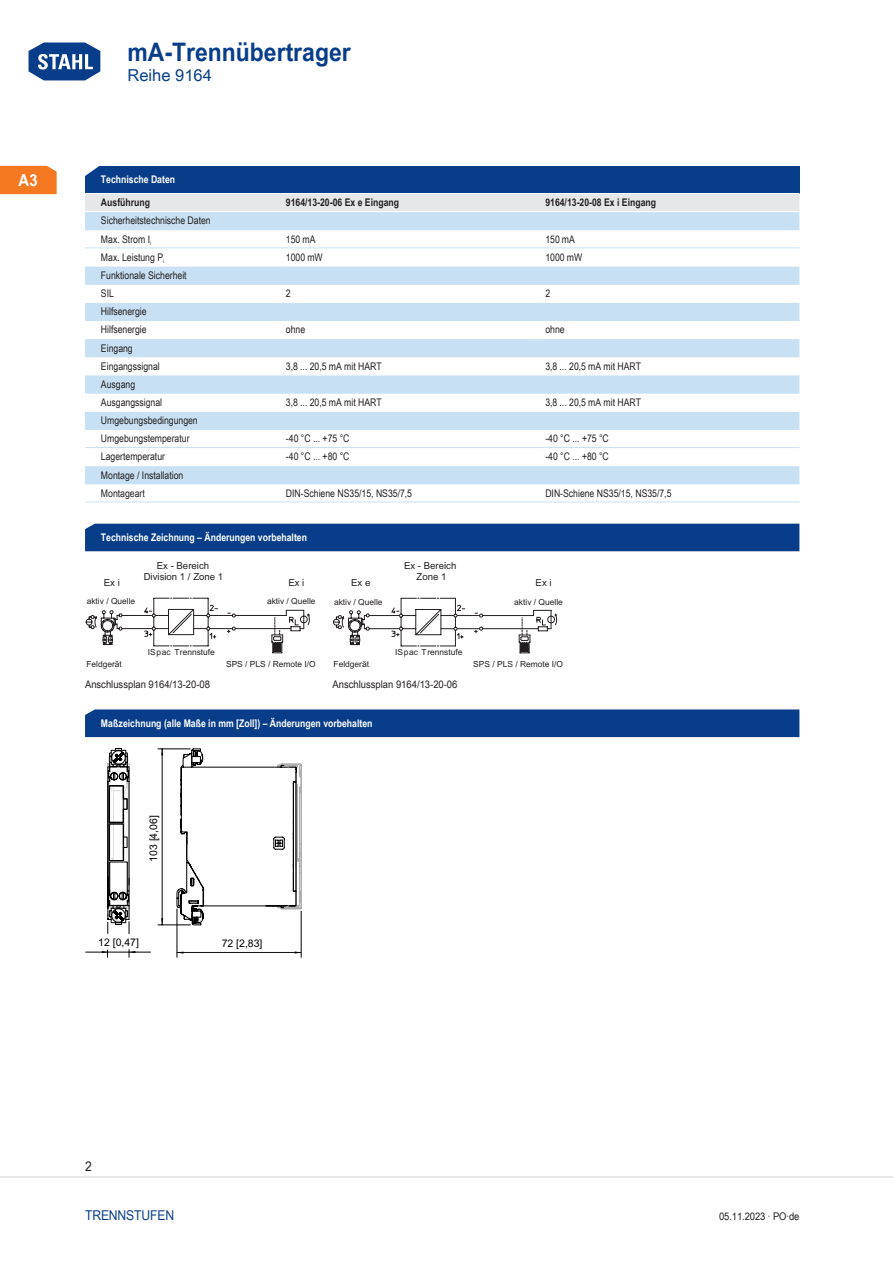
<style>
.page{position:relative;width:893px;height:1263px;background:#fff}
.page>*{position:absolute;margin:0;border:0;box-sizing:border-box;transform-origin:0 0}
.t1{font:700 25.5px "Arial Unicode MS";color:#083e89;scale:.9 1}
.TabHeader1stColumn{font:700 24px "Arial Unicode MS";color:#fff;scale:1.45 1}
.t2{font:16.5px "Arial Unicode MS";color:#083e89}
.t3{font:700 16.5px "Arial Unicode MS";color:#fff;scale:.9 1}
.t4{font:13.5px "Arial Unicode MS";letter-spacing:-.01em;color:#083e89;scale:.9 1}
.t5{font:13.5px "Arial Unicode MS";color:#231f20;scale:.9 1}
.TabBody1stColumn{font:10.5px "Arial Unicode MS";color:#231f20;scale:.83 1}
.TabBodyLeft{font:10.5px "Arial Unicode MS";color:#231f20;scale:.83 1}
.TabHeader1stColumn-2{font:700 10.5px "Arial Unicode MS";color:#fff;scale:.83 1}
.TabBodyLeft-2{font:10.5px "Arial Unicode MS";color:#231f20;scale:.9 1}
.TabSubHeaderLeft{font:700 10.5px "Arial Unicode MS";color:#231f20;scale:.83 1}
.t6{font:10.5px "Arial Unicode MS";color:#000}
.TabHeaderLeft1stColu{font:700 10.5px "Arial Unicode MS";color:#231f20;scale:.83 1}
.t7{font:9.6px/10.6px "Arial";color:#231f20;text-align:center}
.t8{font:9.6px/10.6px "Arial Unicode MS";color:#231f20;text-align:center}
.t9{font:8.4px "Arial Unicode MS";color:#231f20}
.t10{font:8.4px "Arial";color:#231f20}
.s1{font-weight:400;font-size:31.65px;color:#fff}
</style>
<div class="page">
<svg style="left:28px;top:42px;width:73px;height:39px"></svg>
<hr style="left:0;top:1176px;width:893px;height:2px;background:#e6e7e9">
<div style="left:0;top:166px;width:57px;height:28px;background:#f47921"></div>
<div style="left:85px;top:524px;width:714px;height:27px;background:#083e89"></div>
<div style="left:85px;top:709px;width:714px;height:28px;background:#083e89"></div>
<div style="left:85px;top:166px;width:714px;height:27px;background:#083e89"></div>
<div style="left:85px;top:194px;width:714px;height:17px;background:#e6e7e9"></div>
<svg style="left:85px;top:212px;width:714px;height:271px"></svg>
<hr style="left:85px;top:229px;width:196px;height:1px;background:#c7e0f3">
<hr style="left:281px;top:229px;width:259px;height:1px;background:#c7e0f3">
<hr style="left:540px;top:229px;width:259px;height:1px;background:#c7e0f3">
<hr style="left:85px;top:248px;width:196px;height:1px;background:#c7e0f3">
<hr style="left:281px;top:248px;width:259px;height:1px;background:#c7e0f3">
<hr style="left:540px;top:248px;width:259px;height:1px;background:#c7e0f3">
<hr style="left:85px;top:266px;width:196px;height:1px;background:#fff">
<hr style="left:281px;top:266px;width:259px;height:1px;background:#fff">
<hr style="left:540px;top:266px;width:259px;height:1px;background:#fff">
<hr style="left:85px;top:284px;width:196px;height:1px;background:#c7e0f3">
<hr style="left:281px;top:284px;width:259px;height:1px;background:#c7e0f3">
<hr style="left:540px;top:284px;width:259px;height:1px;background:#c7e0f3">
<hr style="left:85px;top:302px;width:196px;height:1px;background:#fff">
<hr style="left:281px;top:302px;width:259px;height:1px;background:#fff">
<hr style="left:540px;top:302px;width:259px;height:1px;background:#fff">
<hr style="left:85px;top:320px;width:196px;height:1px;background:#c7e0f3">
<hr style="left:281px;top:320px;width:259px;height:1px;background:#c7e0f3">
<hr style="left:540px;top:320px;width:259px;height:1px;background:#c7e0f3">
<hr style="left:85px;top:338px;width:196px;height:1px;background:#fff">
<hr style="left:281px;top:338px;width:259px;height:1px;background:#fff">
<hr style="left:540px;top:338px;width:259px;height:1px;background:#fff">
<hr style="left:85px;top:356px;width:196px;height:1px;background:#c7e0f3">
<hr style="left:281px;top:356px;width:259px;height:1px;background:#c7e0f3">
<hr style="left:540px;top:356px;width:259px;height:1px;background:#c7e0f3">
<hr style="left:85px;top:375px;width:196px;height:1px;background:#fff">
<hr style="left:281px;top:375px;width:259px;height:1px;background:#fff">
<hr style="left:540px;top:375px;width:259px;height:1px;background:#fff">
<hr style="left:85px;top:393px;width:196px;height:1px;background:#c7e0f3">
<hr style="left:281px;top:393px;width:259px;height:1px;background:#c7e0f3">
<hr style="left:540px;top:393px;width:259px;height:1px;background:#c7e0f3">
<hr style="left:85px;top:411px;width:196px;height:1px;background:#fff">
<hr style="left:281px;top:411px;width:259px;height:1px;background:#fff">
<hr style="left:540px;top:411px;width:259px;height:1px;background:#fff">
<hr style="left:85px;top:429px;width:196px;height:1px;background:#c7e0f3">
<hr style="left:281px;top:429px;width:259px;height:1px;background:#c7e0f3">
<hr style="left:540px;top:429px;width:259px;height:1px;background:#c7e0f3">
<hr style="left:85px;top:447px;width:196px;height:1px;background:#c7e0f3">
<hr style="left:281px;top:447px;width:259px;height:1px;background:#c7e0f3">
<hr style="left:540px;top:447px;width:259px;height:1px;background:#c7e0f3">
<hr style="left:85px;top:465px;width:196px;height:1px;background:#fff">
<hr style="left:281px;top:465px;width:259px;height:1px;background:#fff">
<hr style="left:540px;top:465px;width:259px;height:1px;background:#fff">
<hr style="left:85px;top:483px;width:196px;height:1px;background:#c7e0f3">
<hr style="left:85px;top:502px;width:196px;height:1px;background:#c7e0f3">
<hr style="left:281px;top:483px;width:259px;height:1px;background:#c7e0f3">
<hr style="left:281px;top:502px;width:259px;height:1px;background:#c7e0f3">
<hr style="left:540px;top:483px;width:259px;height:1px;background:#c7e0f3">
<hr style="left:540px;top:502px;width:259px;height:1px;background:#c7e0f3">
<svg style="left:333px;top:598px;width:224px;height:56px"></svg>
<svg style="left:86px;top:598px;width:224px;height:55px"></svg>
<hr style="left:158px;top:925px;width:32px;height:1px;background:#000">
<hr style="left:158px;top:749px;width:32px;height:1px;background:#000">
<svg style="left:161px;top:748px;width:141px;height:177px"></svg>
<hr style="left:177px;top:952px;width:124px;height:1px;background:#000">
<hr style="left:177px;top:909px;width:1px;height:48px;background:#000">
<hr style="left:301px;top:911px;width:1px;height:46px;background:#000">
<svg style="left:86px;top:748px;width:65px;height:209px"></svg>
<h1 class="t1" style="left:26px;top:33px;width:362px"><span class="s1">Home</span> mA-Trennübertrager</h1>
<h3 class="t2" style="left:128px;top:63px;width:86px">Reihe 9164</h3>
<h3 class="t3" style="left:19px;top:168px;width:23px">A3</h3>
<p class="TabHeader1stColumn" style="left:82px;top:154px;width:16px">◤</p>
<p class="TabHeader1stColumn-2" style="left:101px;top:172px;width:91px">Technische Daten</p>
<p class="TabHeaderLeft1stColu" style="left:101px;top:195px;width:61px">Ausführung</p>
<p class="TabSubHeaderLeft" style="left:286px;top:195px;width:138px">9164/13-20-06 Ex e Eingang</p>
<p class="TabSubHeaderLeft" style="left:545px;top:195px;width:135px">9164/13-20-08 Ex i Eingang</p>
<p class="TabBody1stColumn" style="left:101px;top:213px;width:134px">Sicherheitstechnische Daten</p>
<p class="TabBody1stColumn" style="left:101px;top:231px;width:62px">Max. Strom I<sub>i</sub></p>
<p class="TabBodyLeft" style="left:286px;top:231px;width:37px">150 mA</p>
<p class="TabBodyLeft" style="left:545px;top:231px;width:37px">150 mA</p>
<p class="TabBody1stColumn" style="left:101px;top:249px;width:77px">Max. Leistung P<sub>i</sub></p>
<p class="TabBodyLeft" style="left:286px;top:249px;width:46px">1000 mW</p>
<p class="TabBodyLeft" style="left:545px;top:249px;width:46px">1000 mW</p>
<p class="TabBody1stColumn" style="left:101px;top:268px;width:105px">Funktionale Sicherheit</p>
<p class="TabBody1stColumn" style="left:101px;top:286px;width:17px">SIL</p>
<p class="TabBodyLeft" style="left:286px;top:286px;width:7px">2</p>
<p class="TabBodyLeft" style="left:545px;top:286px;width:7px">2</p>
<p class="TabBody1stColumn" style="left:101px;top:304px;width:57px">Hilfsenergie</p>
<p class="TabBody1stColumn" style="left:101px;top:322px;width:57px">Hilfsenergie</p>
<p class="TabBodyLeft" style="left:286px;top:322px;width:25px">ohne</p>
<p class="TabBodyLeft" style="left:545px;top:322px;width:25px">ohne</p>
<p class="TabBody1stColumn" style="left:101px;top:340px;width:40px">Eingang</p>
<p class="TabBody1stColumn" style="left:101px;top:358px;width:72px">Eingangssignal</p>
<p class="TabBodyLeft" style="left:286px;top:358px;width:117px">3,8 ... 20,5 mA mit HART</p>
<p class="TabBodyLeft" style="left:545px;top:358px;width:117px">3,8 ... 20,5 mA mit HART</p>
<p class="TabBody1stColumn" style="left:101px;top:376px;width:43px">Ausgang</p>
<p class="TabBody1stColumn" style="left:101px;top:395px;width:75px">Ausgangssignal</p>
<p class="TabBodyLeft" style="left:286px;top:395px;width:117px">3,8 ... 20,5 mA mit HART</p>
<p class="TabBodyLeft" style="left:545px;top:395px;width:117px">3,8 ... 20,5 mA mit HART</p>
<p class="TabBody1stColumn" style="left:101px;top:413px;width:118px">U mgebungsbedingungen</p>
<p class="TabBody1stColumn" style="left:101px;top:431px;width:108px">U mgebungstemperatur</p>
<p class="TabBodyLeft" style="left:286px;top:431px;width:78px">-40 °C ... +75 °C</p>
<p class="TabBodyLeft" style="left:545px;top:431px;width:78px">-40 °C ... +75 °C</p>
<p class="TabBody1stColumn" style="left:101px;top:449px;width:79px">Lagertemperatur</p>
<p class="TabBodyLeft" style="left:286px;top:449px;width:78px">-40 °C ... +80 °C</p>
<p class="TabBodyLeft" style="left:545px;top:449px;width:78px">-40 °C ... +80 °C</p>
<p class="TabBody1stColumn" style="left:101px;top:467px;width:101px">Montage / Installation</p>
<p class="TabBody1stColumn" style="left:101px;top:485px;width:54px">Montageart</p>
<p class="TabBodyLeft" style="left:286px;top:485px;width:153px">DIN-Schiene NS35/15, NS35/7,5</p>
<p class="TabBodyLeft" style="left:545px;top:485px;width:153px">DIN-Schiene NS35/15, NS35/7,5</p>
<p class="TabHeader1stColumn-2" style="left:101px;top:530px;width:250px">Technische Zeichnung – Änderungen vorbehalten</p>
<p class="t7" style="left:144px;top:561px;width:81px">Ex - Bereich<br>Division 1 / Zone 1</p>
<p class="t7" style="left:104px;top:579px;width:18px">Ex i</p>
<p class="t7" style="left:288px;top:579px;width:18px">Ex i</p>
<p class="t10" style="left:87px;top:598px;width:50px">aktiv / Quelle</p>
<p class="t10" style="left:267px;top:598px;width:50px">aktiv / Quelle</p>
<p class="t8" style="left:404px;top:561px;width:54px">Ex - Bereich<br>Zone 1</p>
<p class="t8" style="left:351px;top:579px;width:21px">Ex e</p>
<p class="t8" style="left:536px;top:579px;width:18px">Ex i</p>
<p class="t9" style="left:334px;top:598px;width:50px">aktiv / Quelle</p>
<p class="t9" style="left:514px;top:598px;width:50px">aktiv / Quelle</p>
<p class="t10" style="left:148px;top:649px;width:68px">ISpac Trennstufe</p>
<p class="t9" style="left:395px;top:649px;width:69px">ISpac Trennstufe</p>
<p class="t10" style="left:86px;top:661px;width:37px">Feldgerät</p>
<p class="t10" style="left:226px;top:661px;width:91px">SPS / PLS / Remote I/O</p>
<p class="t9" style="left:334px;top:661px;width:37px">Feldgerät</p>
<p class="t9" style="left:473px;top:661px;width:91px">SPS / PLS / Remote I/O</p>
<p class="TabBodyLeft-2" style="left:85px;top:677px;width:140px">Anschlussplan 9164/13-20-08</p>
<p class="TabBodyLeft-2" style="left:332px;top:677px;width:140px">Anschlussplan 9164/13-20-06</p>
<p class="TabHeader1stColumn-2" style="left:101px;top:716px;width:329px">Maßzeichnung (alle Maße in mm [Zoll]) – Änderungen vorbehalten</p>
<p class="t6" style="left:149px;top:862px;width:48px;rotate:-90deg">103 [4,06]</p>
<p class="t6" style="left:98px;top:938px;width:42px">12 [0,47]</p>
<p class="t6" style="left:222px;top:939px;width:42px">72 [2,83]</p>
<p class="t5" style="left:85px;top:1157px;width:9px">2</p>
<p class="t4" style="left:85px;top:1205px;width:101px">Trennstufen</p>
<p class="TabBodyLeft-2" style="left:719px;top:1208px;width:91px">05.11.2023 · PO·de</p>
</div>
